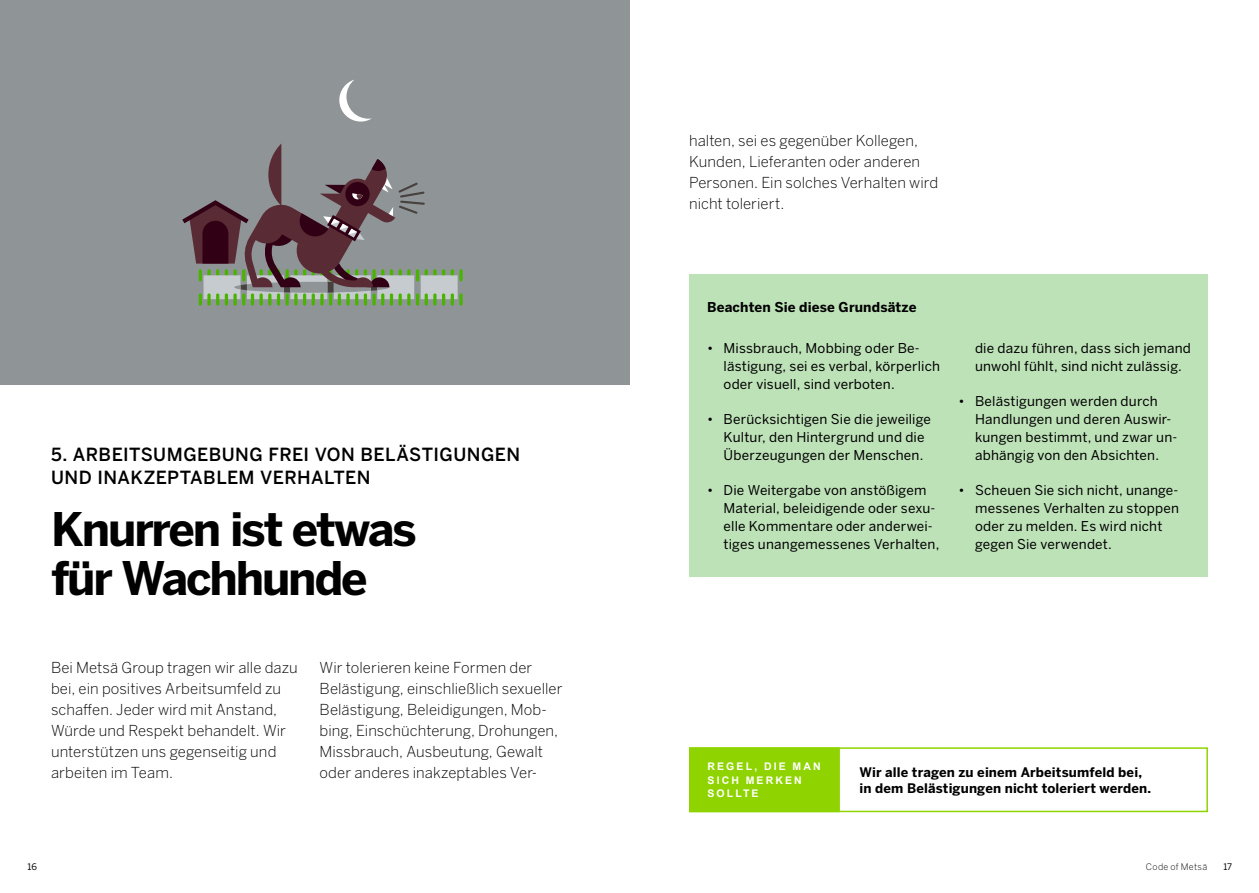
<style>
.page{position:relative;width:1259px;height:893px;background:#fff}
.page>*{position:absolute;margin:0;border:0;box-sizing:border-box;transform-origin:0 0}
.HL_illustration{font:700 45.9px/48.6px "Benton Sans";letter-spacing:-.05em;color:#000}
.Index_HL{font:500 18px/22.6px "Benton Sans";letter-spacing:.025em;color:#000}
.Body_-_Illustration{font:300 15px/21px "Benton Sans";letter-spacing:.005em;color:#000}
.t1{font:13.5px/18px "Benton Sans";letter-spacing:.015em;color:#000}
.Sub_HL_illustration{font:700 13.5px "Benton Sans";letter-spacing:.01em;color:#000}
.Rule_text{font:700 13.05px/15.8px "Benton Sans";letter-spacing:.01em;color:#000}
.Intro_box{font:700 10.5px/13.5px "Arial";letter-spacing:.205em;color:#fff}
.t2{font:300 9px "Benton Sans";letter-spacing:.035em;color:#000}
.t3{font:9px "Benton Sans";color:#000}
</style>
<div class="page">
<div style="left:689px;top:274px;width:519px;height:303px;background:#bee2b8"></div>
<div style="left:0;top:0;width:629px;height:385px;background:#8f9497"></div>
<svg style="left:339px;top:80px;width:33px;height:42px"></svg>
<svg style="left:182px;top:143px;width:280px;height:163px"></svg>
<div style="left:689px;top:747px;width:519px;height:65px;background:#fff;border:2px solid #8fd400"></div>
<div style="left:689px;top:747px;width:151px;height:65px;background:#8fd400;border:2px solid #8fd400"></div>
<p class="Body_-_Illustration" style="left:689px;top:130px;width:251px">halten, sei es gegenüber Kollegen,<br>Kunden, Lieferanten oder anderen<br>Personen. Ein solches Verhalten wird nicht toleriert.</p>
<p class="Index_HL" style="left:51px;top:443px;width:470px">5. ARBEITSUMGEBUNG FREI VON BELÄSTIGUNGEN<br>UND INAKZEPTABLEM VERHALTEN</p>
<p class="HL_illustration" style="left:51px;top:505px;width:367px">Knurren ist etwas für Wachhunde</p>
<p class="Body_-_Illustration" style="left:51px;top:657px;width:248px">Bei Metsä Group tragen wir alle dazu bei, ein positives Arbeitsumfeld zu schaffen. Jeder wird mit Anstand,<br>Würde und Respekt behandelt. Wir unterstützen uns gegenseitig und arbeiten im Team.</p>
<p class="Body_-_Illustration" style="left:320px;top:657px;width:244px">Wir tolerieren keine Formen der Belästigung, einschließlich sexueller Belästigung, Beleidigungen, Mob&shy;bing, Einschüchterung, Drohungen, Missbrauch, Ausbeutung, Gewalt oder anderes inakzeptables Ver-</p>
<p class="Sub_HL_illustration" style="left:707px;top:299px;width:211px">Beachten Sie diese Grundsätze</p>
<p class="t1" style="left:723px;top:339px;width:218px;text-indent:-16px">• Missbrauch, Mobbing oder Be&shy;lästigung, sei es verbal, körperlich oder visuell, sind verboten.</p>
<p class="t1" style="left:723px;top:410px;width:209px;text-indent:-16px">• Berücksichtigen Sie die jeweilige<br>Kultur, den Hintergrund und die<br>Überzeugungen der Menschen.</p>
<p class="t1" style="left:723px;top:481px;width:217px;text-indent:-16px">• Die Weitergabe von anstößigem Material, beleidigende oder sexu&shy;elle Kommentare oder anderwei&shy;tiges unangemessenes Verhalten,</p>
<p class="t1" style="left:975px;top:339px;width:217px">die dazu führen, dass sich jemand unwohl fühlt, sind nicht zulässig.</p>
<p class="t1" style="left:975px;top:392px;width:204px;text-indent:-16px">• Belästigungen werden durch<br>Handlungen und deren Auswir&shy;kungen bestimmt, und zwar un&shy;abhängig von den Absichten.</p>
<p class="t1" style="left:975px;top:481px;width:206px;text-indent:-16px">• Scheuen Sie sich nicht, unange&shy;messenes Verhalten zu stoppen oder zu melden. Es wird nicht gegen Sie verwendet.</p>
<p class="Intro_box" style="left:707px;top:760px;width:115px">REGEL, DIE MAN<br>SICH MERKEN<br>SOLLTE</p>
<p class="Rule_text" style="left:859px;top:764px;width:293px">Wir alle tragen zu einem Arbeitsumfeld bei, in dem Belästigungen nicht toleriert werden.</p>
<p class="t3" style="left:28px;top:861px;width:11px">16</p>
<p class="t2" style="left:1146px;top:861px;width:63px">Code of Metsä</p>
<p class="t3" style="left:1223px;top:861px;width:10px">17</p>
</div>
